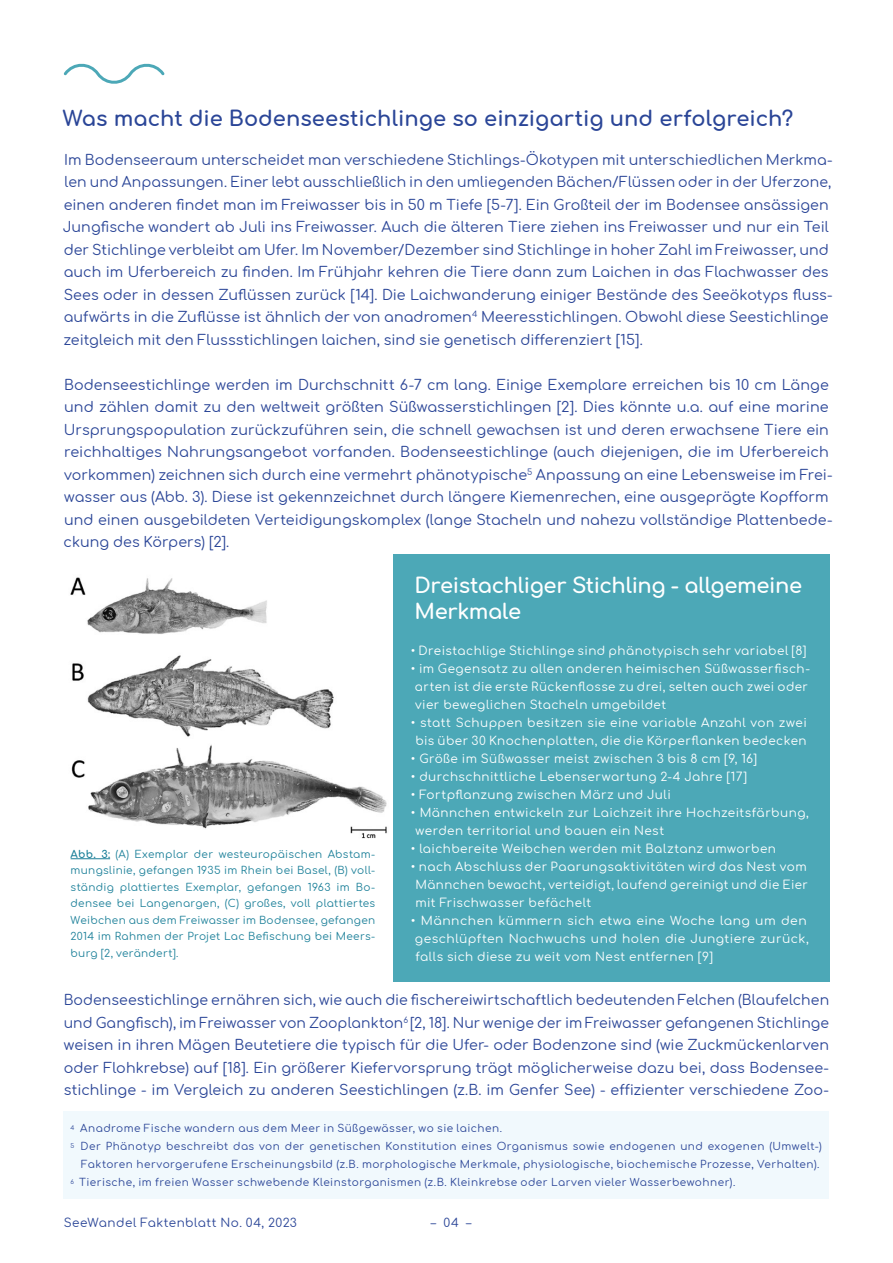
<style>
.page{position:relative;width:893px;height:1263px;background:#fff}
.page>*{position:absolute;margin:0;border:0;box-sizing:border-box;transform-origin:0 0}
.t1{font:700 21px "Comfortaa";color:#2a4597}
.t2{font:700 21px/25.5px "Comfortaa";letter-spacing:-.015em;color:#fff}
.t3{font:14.25px/22.5px "Comfortaa";letter-spacing:.005em;color:#2a4597}
.t4{font:12px/18px "Comfortaa";letter-spacing:.035em;color:#fff}
.t5{font:12px "Comfortaa";letter-spacing:.035em;color:#2a4597}
.t6{font:10.5px/18px "Comfortaa";letter-spacing:.045em;color:#2a4597}
.t7{font:10.5px/16.5px "Comfortaa";letter-spacing:.03em;color:#1c8099;text-align:justify}
.t8{font:6.15px "Comfortaa";color:#2a4597}
.s1{font-weight:700}
</style>
<div class="page">
<div style="left:393px;top:554px;width:436px;height:427px;background:#4ca8b7"></div>
<svg style="left:63px;top:63px;width:102px;height:21px"></svg>
<div style="left:64px;top:1111px;width:765px;height:88px;background:#f1f9fd"></div>
<hr style="left:71px;top:858px;width:39px;height:1px;background:#1c8099">
<img style="left:70px;top:577px;width:317px;height:262px">
<h1 class="t1" style="left:63px;top:99px;width:732px">Was macht die Bodenseestichlinge so einzigartig und erfolgreich?</h1>
<p class="t3" style="left:63px;top:146px;width:771px">Im Bodenseeraum unterscheidet man verschiedene Stichlings-Ökotypen mit unterschiedlichen Merkma&shy;len und Anpassungen. Einer lebt ausschließlich in den umliegenden Bächen/Flüssen oder in der Uferzone, einen anderen findet man im Freiwasser bis in 50 m Tiefe [5-7]. Ein Großteil der im Bodensee ansässigen Jungfische wandert ab Juli ins Freiwasser. Auch die älteren Tiere ziehen ins Freiwasser und nur ein Teil der Stichlinge verbleibt am Ufer. Im November/Dezember sind Stichlinge in hoher Zahl im Freiwasser, und auch im Uferbereich zu finden. Im Frühjahr kehren die Tiere dann zum Laichen in das Flachwasser des Sees oder in dessen Zuflüssen zurück [14]. Die Laichwanderung einiger Bestände des Seeökotyps fluss&shy;aufwärts in die Zuflüsse ist ähnlich der von anadromen<sup>4</sup> Meeresstichlingen. Obwohl diese Seestichlinge zeitgleich mit den Flussstichlingen laichen, sind sie genetisch differenziert [15].</p>
<p class="t3" style="left:64px;top:371px;width:771px">Bodenseestichlinge werden im Durchschnitt 6-7 cm lang. Einige Exemplare erreichen bis 10 cm Länge und zählen damit zu den weltweit größten Süßwasserstichlingen [2]. Dies könnte u.a. auf eine marine Ursprungspopulation zurückzuführen sein, die schnell gewachsen ist und deren erwachsene Tiere ein reichhaltiges Nahrungsangebot vorfanden. Bodenseestichlinge (auch diejenigen, die im Uferbereich vorkommen) zeichnen sich durch eine vermehrt phänotypische<sup>5</sup> Anpassung an eine Lebensweise im Frei&shy;wasser aus (Abb. 3). Diese ist gekennzeichnet durch längere Kiemenrechen, eine ausgeprägte Kopfform und einen ausgebildeten Verteidigungskomplex (lange Stacheln und nahezu vollständige Plattenbede&shy;ckung des Körpers) [2].</p>
<h1 class="t2" style="left:414px;top:570px;width:389px">Dreistachliger Stichling - allgemeine<br>Merkmale</h1>
<p class="t4" style="left:411px;top:640px;width:397px">• Dreistachlige Stichlinge sind phänotypisch sehr variabel [8]</p>
<p class="t4" style="left:415px;top:658px;width:397px;text-indent:-4px">• im Gegensatz zu allen anderen heimischen Süßwasserfisch&shy;arten ist die erste Rückenflosse zu drei, selten auch zwei oder vier beweglichen Stacheln umgebildet</p>
<p class="t4" style="left:411px;top:712px;width:398px;text-align:center">• statt Schuppen besitzen sie eine variable Anzahl von zwei bis über 30 Knochenplatten, die die Körperflanken bedecken</p>
<p class="t4" style="left:411px;top:748px;width:348px">• Größe im Süßwasser meist zwischen 3 bis 8 cm [9, 16]</p>
<p class="t4" style="left:411px;top:766px;width:338px">• durchschnittliche Lebenserwartung 2-4 Jahre [17]</p>
<p class="t4" style="left:411px;top:784px;width:262px">• Fortpflanzung zwischen März und Juli</p>
<p class="t4" style="left:416px;top:802px;width:395px;text-indent:-5px">• Männchen entwickeln zur Laichzeit ihre Hochzeitsfärbung, werden territorial und bauen ein Nest</p>
<p class="t4" style="left:411px;top:838px;width:367px">• laichbereite Weibchen werden mit Balztanz umworben</p>
<p class="t4" style="left:415px;top:856px;width:394px;text-align:justify;text-indent:-5px">• nach Abschluss der Paarungsaktivitäten wird das Nest vom Männchen bewacht, verteidigt, laufend gereinigt und die Eier mit Frischwasser befächelt</p>
<p class="t4" style="left:415px;top:910px;width:396px;text-indent:-4px">• Männchen kümmern sich etwa eine Woche lang um den geschlüpften Nachwuchs und holen die Jungtiere zurück, falls sich diese zu weit vom Nest entfernen [9]</p>
<p class="t3" style="left:64px;top:987px;width:767px;text-align:justify">Bodenseestichlinge ernähren sich, wie auch die fischereiwirtschaftlich bedeutenden Felchen (Blaufelchen und Gangfisch), im Freiwasser von Zooplankton<sup>6</sup> [2, 18]. Nur wenige der im Freiwasser gefangenen Stichlinge weisen in ihren Mägen Beutetiere die typisch für die Ufer- oder Bodenzone sind (wie Zuckmückenlarven oder Flohkrebse) auf [18]. Ein größerer Kiefervorsprung trägt möglicherweise dazu bei, dass Bodensee&shy;stichlinge - im Vergleich zu anderen Seestichlingen (z.B. im Genfer See) - effizienter verschiedene Zoo-</p>
<p class="t7" style="left:71px;top:844px;width:306px"><span class="s1">Abb. 3:</span> (A) Exemplar der westeuropäischen Abstam&shy;mungslinie, gefangen 1935 im Rhein bei Basel, (B) voll&shy;ständig plattiertes Exemplar, gefangen 1963 im Bo&shy;densee bei Langenargen, (C) großes, voll plattiertes Weibchen aus dem Freiwasser im Bodensee, gefangen 2014 im Rahmen der Projet Lac Befischung bei Meers&shy;burg [2, verändert].</p>
<p class="t6" style="left:79px;top:1118px;width:744px">Anadrome Fische wandern aus dem Meer in Süßgewässer, wo sie laichen.<br>Der Phänotyp beschreibt das von der genetischen Konstitution eines Organismus sowie endogenen und exogenen (Umwelt-)<br>Faktoren hervorgerufene Erscheinungsbild (z.B. morphologische Merkmale, physiologische, biochemische Prozesse, Verhalten).<br>Tierische, im freien Wasser schwebende Kleinstorganismen (z.B. Kleinkrebse oder Larven vieler Wasserbewohner).</p>
<p class="t8" style="left:71px;top:1122px;width:5px">4</p>
<p class="t8" style="left:71px;top:1140px;width:5px">5</p>
<p class="t8" style="left:71px;top:1176px;width:5px">6</p>
<p class="t5" style="left:64px;top:1211px;width:235px">SeeWandel Faktenblatt No. 04, 2023</p>
<p class="t5" style="left:431px;top:1211px;width:41px">– 04 –</p>
</div>
